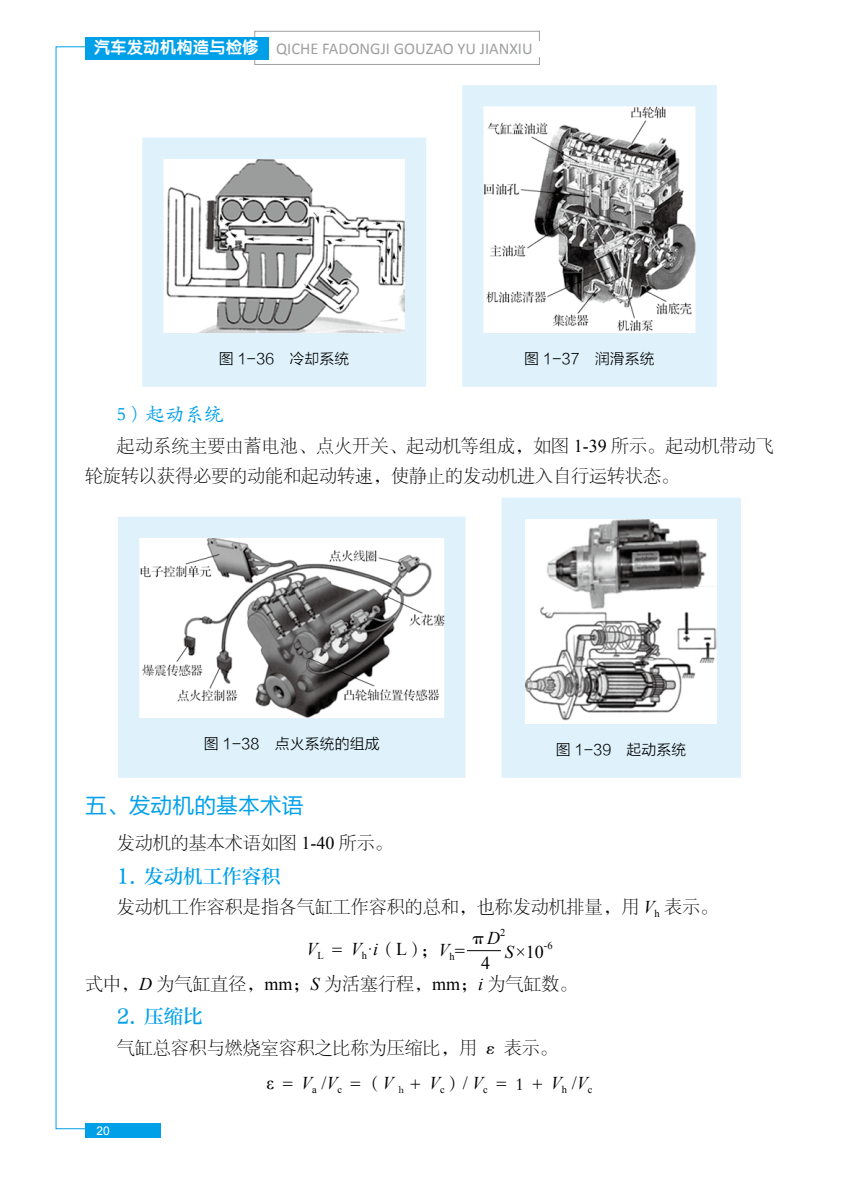
<style>
.page{position:relative;width:859px;height:1183px;background:#fff}
.page>*{position:absolute;margin:0;border:0;box-sizing:border-box;transform-origin:0 0}
.t1{font:21.75px "FZLTHJW GB1 0";letter-spacing:.005em;color:#00a0e9}
.t2{font:19.5px "FZZHUNYSK GBK1 0";color:#00a0e9}
.t3{font:19.5px "FZXKTJW GB1 0";color:#00a0e9}
.t4{font:18px/30px "FZSYJW GB1 0";color:#000}
.t5{font:italic 18px "Times New Roman";color:#000}
.t6{font:18px "Times New Roman";color:#000}
.t7{font:16.5px "Calibri";color:#9fa0a0}
.t8{font:15px "FZLTXHK";color:#000}
.t9{font:12px "Arial";color:#fff}
.t10{font:10.5px "Times New Roman";color:#000}
.s1{font-family:"FZY4 K GBK1 0";color:#fff}
.s2{font-family:"Times New Roman"}
.s3{font-family:"Times New Roman";font-style:italic}
.s4{font-family:"FZSYJW GB1 0";font-style:normal}
.s5{font-style:normal}
</style>
<div class="page">
<div style="left:86px;top:1123px;width:75px;height:14px;background:#00a0e9"></div>
<div style="left:254px;top:31px;width:286px;height:34px;background:#fff;border:1px solid #9fa0a0"></div>
<div style="left:527px;top:41px;width:23px;height:16px;background:#fff"></div>
<div style="left:85px;top:37px;width:183px;height:23px;background:#00a0e9"></div>
<svg style="left:142px;top:137px;width:284px;height:250px"></svg>
<svg style="left:462px;top:85px;width:255px;height:302px"></svg>
<svg style="left:118px;top:516px;width:348px;height:262px"></svg>
<svg style="left:501px;top:498px;width:240px;height:280px"></svg>
<hr style="left:467px;top:950px;width:34px;height:1px;background:#000">
<p class="t7" style="left:94px;top:38px;width:440px"><span class="s1">汽车发动机构造与检修</span> QICHE FADONGJI GOUZAO YU JIANXIU</p>
<p class="t8" style="left:219px;top:350px;width:132px">图 1-36　冷却系统</p>
<p class="t8" style="left:524px;top:350px;width:132px">图 1-37　润滑系统</p>
<p class="t3" style="left:117px;top:404px;width:108px">5）起动系统</p>
<p class="t4" style="left:85px;top:431px;width:690px;text-indent:32px">起动系统主要由蓄电池、点火开关、起动机等组成，如图 <span class="s2">1-39</span> 所示。起动机带动飞轮旋转以获得必要的动能和起动转速，使静止的发动机进入自行运转状态。</p>
<p class="t8" style="left:204px;top:735px;width:177px">图 1-38　点火系统的组成</p>
<p class="t8" style="left:556px;top:741px;width:132px">图 1-39　起动系统</p>
<p class="t1" style="left:85px;top:793px;width:220px">五、发动机的基本术语</p>
<p class="t4" style="left:117px;top:828px;width:277px">发动机的基本术语如图 <span class="s2">1-40</span> 所示。</p>
<p class="t2" style="left:117px;top:864px;width:165px">1. 发动机工作容积</p>
<p class="t4" style="left:117px;top:892px;width:603px">发动机工作容积是指各气缸工作容积的总和，也称发动机排量，用 <span class="s3">V</span><sub>h</sub> 表示。</p>
<p class="t5" style="left:306px;top:936px;width:160px">V<sub>L</sub> <span class="s4">＝</span> V<sub>h</sub><span class="s5">·</span>i<span class="s4">（</span><span class="s5">L</span><span class="s4">）；</span>V<sub>h</sub><span class="s5">=</span></p>
<p class="t4" style="left:469px;top:923px;width:32px">π<span class="s3">D</span></p>
<p class="t10" style="left:500px;top:924px;width:7px">2</p>
<p class="t6" style="left:481px;top:950px;width:10px">4</p>
<p class="t5" style="left:505px;top:938px;width:41px">S×<span class="s5">10</span></p>
<p class="t10" style="left:544px;top:938px;width:10px">-6</p>
<p class="t4" style="left:85px;top:968px;width:494px">式中，<span class="s3">D</span> 为气缸直径，<span class="s2">mm</span>；<span class="s3">S</span> 为活塞行程，<span class="s2">mm</span>；<span class="s3">i</span> 为气缸数。</p>
<p class="t2" style="left:117px;top:1004px;width:87px">2. 压缩比</p>
<p class="t4" style="left:267px;top:1030px;width:327px;line-height:35.2px;text-indent:-150px">气缸总容积与燃烧室容积之比称为压缩比，用 ε 表示。<br><span class="s2">ε</span> ＝ <span class="s3">V</span><sub>a</sub> <span class="s2">/</span><span class="s3">V</span><sub>c</sub> ＝（<span class="s3">V</span> <sub>ｈ</sub>＋ <span class="s3">V</span><sub>c</sub>）<span class="s2">/</span> <span class="s3">V</span><sub>c</sub> ＝１＋ <span class="s3">V</span><sub>h</sub> <span class="s2">/</span><span class="s3">V</span><sub>c</sub></p>
<p class="t9" style="left:97px;top:1122px;width:15px">20</p>
</div>
